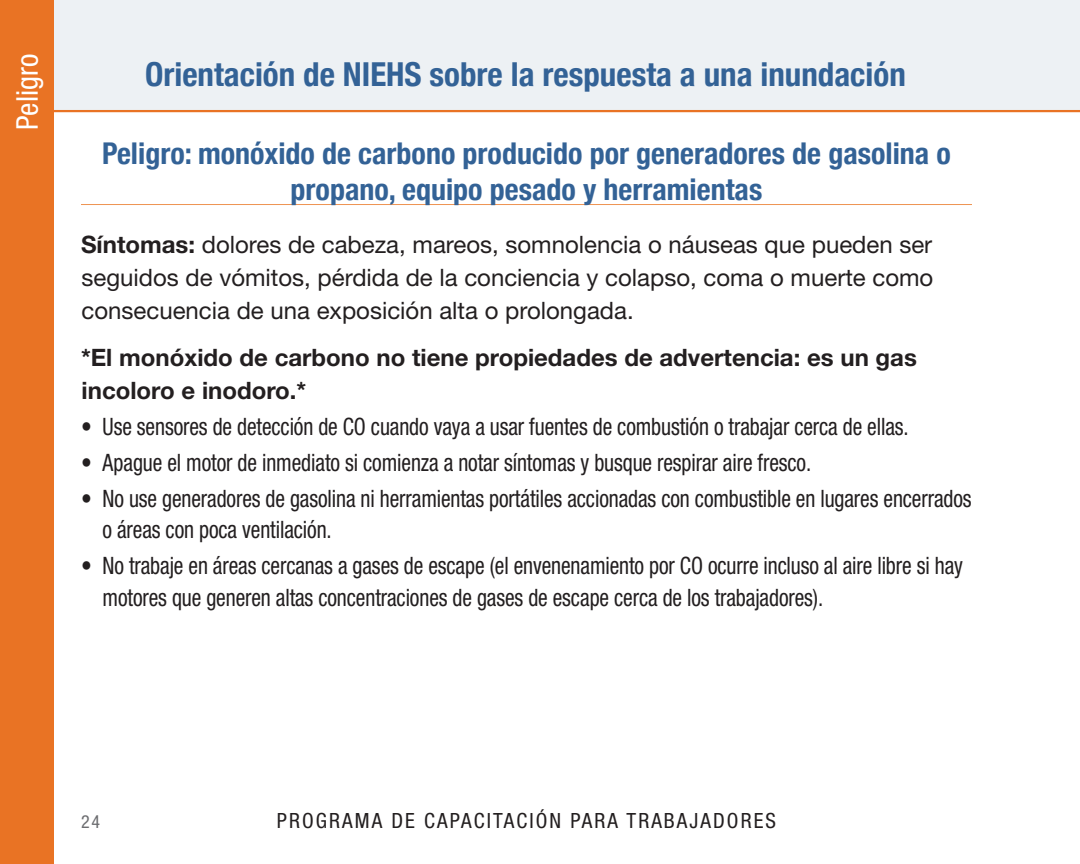
<style>
.page{position:relative;width:1080px;height:864px;background:#fff}
.page>*{position:absolute;margin:0;border:0;box-sizing:border-box;transform-origin:0 0}
.t1{font:700 condensed 33px "Helvetica Neue";color:#336296}
.TITLE{font:700 condensed 30px/36px "Helvetica Neue";color:#336296;text-align:center}
.t2{font:condensed 30px "Helvetica Neue LT Std";color:#fff}
.t3{font:condensed 24px/31.5px "Helvetica Neue LT Std";letter-spacing:-.005em;color:#231f20;scale:.9 1}
.Body{font:24px/33px "Helvetica Neue LT Std";color:#231f20;text-align:justify}
.Body-2{font:700 24px/33px "Helvetica Neue LT Std";color:#231f20}
.t4{font:condensed 21px "Helvetica Neue LT Std";letter-spacing:.1em;color:#231f20}
.t5{font:condensed 18px "Helvetica Neue LT Std";color:#6c6d70}
.s1{font-weight:700}
</style>
<div class="page">
<div style="left:0;top:0;width:1080px;height:112px;background:#edf1f4"></div>
<hr style="left:0;top:110px;width:1080px;height:2px;background:#e97324">
<div style="left:0;top:0;width:54px;height:864px;background:#e97324"></div>
<hr style="left:81px;top:204px;width:891px;height:1px;background:#ee9352">
<p class="t2" style="left:10px;top:130px;width:77px;rotate:-90deg">Peligro</p>
<h1 class="t1" style="left:145px;top:47px;width:762px">Orientación de NIEHS sobre la respuesta a una inundación</h1>
<p class="TITLE" style="left:102px;top:133px;width:850px">Peligro: monóxido de carbono producido por generadores de gasolina o propano, equipo pesado y herramientas</p>
<p class="Body" style="left:81px;top:228px;width:854px"><span class="s1">Síntomas:</span> dolores de cabeza, mareos, somnolencia o náuseas que pueden ser seguidos de vómitos, pérdida de la conciencia y colapso, coma o muerte como consecuencia de una exposición alta o prolongada.</p>
<p class="Body-2" style="left:81px;top:341px;width:837px">*El monóxido de carbono no tiene propiedades de advertencia: es un gas incoloro e inodoro.*</p>
<p class="t3" style="left:81px;top:411px;width:921px">• Use sensores de detección de CO cuando vaya a usar fuentes de combustión o trabajar cerca de ellas.</p>
<p class="t3" style="left:81px;top:447px;width:813px">• Apague el motor de inmediato si comienza a notar síntomas y busque respirar aire fresco.</p>
<p class="t3" style="left:103px;top:483px;width:967px;text-indent:-22px">• No use generadores de gasolina ni herramientas portátiles accionadas con combustible en lugares encerrados o áreas con poca ventilación.</p>
<p class="t3" style="left:103px;top:550px;width:957px;text-indent:-22px">• No trabaje en áreas cercanas a gases de escape (el envenenamiento por CO ocurre incluso al aire libre si hay motores que generen altas concentraciones de gases de escape cerca de los trabajadores).</p>
<p class="t5" style="left:81px;top:811px;width:21px">24</p>
<p class="t4" style="left:277px;top:808px;width:501px">PROGRAMA DE CAPACITACIÓN PARA TRABAJADORES</p>
</div>
